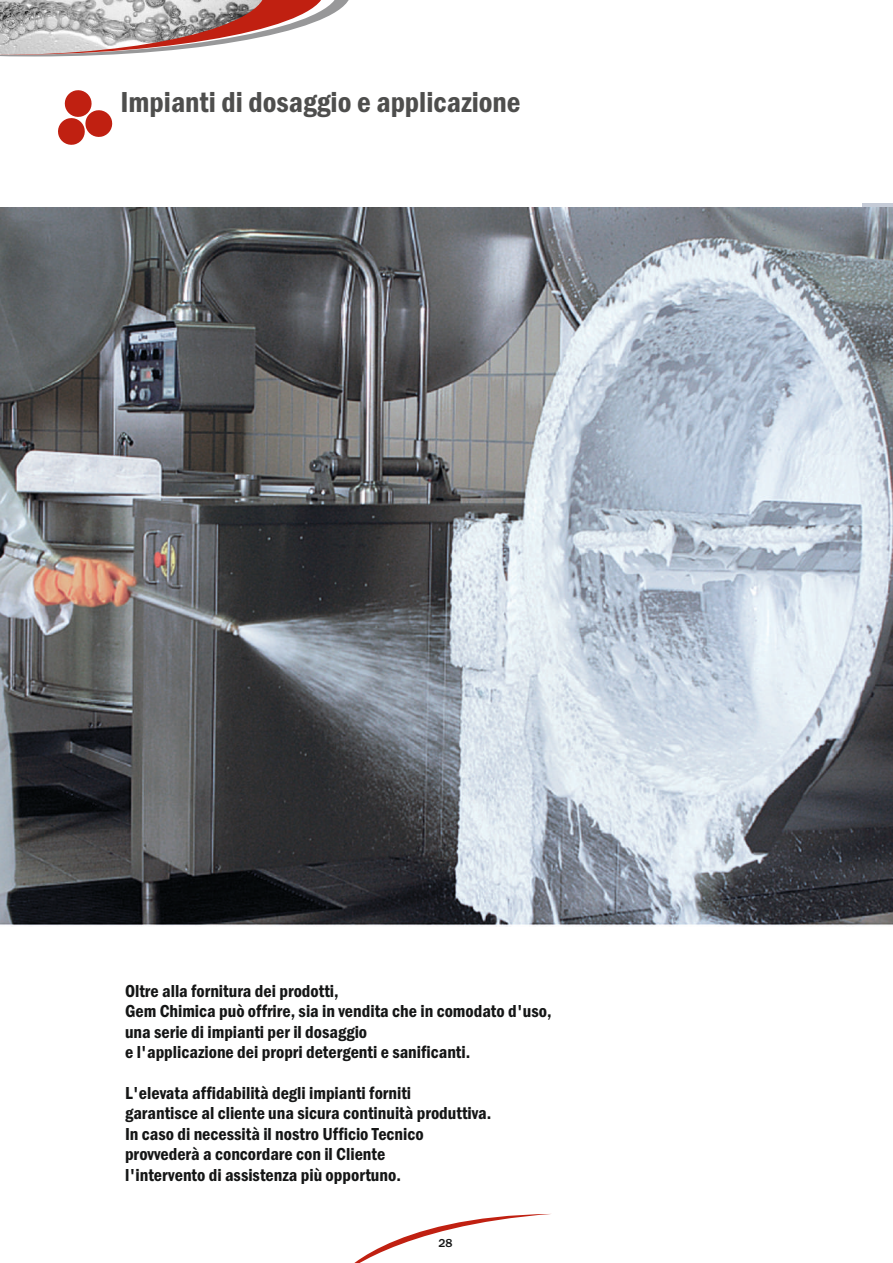
<style>
.page{position:relative;width:893px;height:1263px;background:#fff}
.page>*{position:absolute;margin:0;border:0;box-sizing:border-box;transform-origin:0 0}
.t1{font:600 condensed 30px "Franklin Gothic";color:#4e4e4d}
.t2{font:600 condensed 18px/20.4px "Franklin Gothic";color:#151616}
.t3{font:500 12px "Franklin Gothic";color:#151616}
</style>
<div class="page">
<svg style="left:0;top:0;width:349px;height:56px"></svg>
<img style="left:0;top:0;width:265px;height:55px">
<svg style="left:354px;top:1214px;width:196px;height:49px"></svg>
<img style="left:0;top:207px;width:893px;height:719px">
<svg style="left:58px;top:90px;width:55px;height:55px"></svg>
<h1 class="t1" style="left:120px;top:91px;width:402px">Impianti di dosaggio e applicazione</h1>
<p class="t2" style="left:125px;top:982px;width:428px">Oltre alla fornitura dei prodotti,<br>Gem Chimica può offrire, sia in vendita che in comodato d'uso, una serie di impianti per il dosaggio<br>e l'applicazione dei propri detergenti e sanificanti.</p>
<p class="t2" style="left:125px;top:1084px;width:368px">L'elevata affidabilità degli impianti forniti<br>garantisce al cliente una sicura continuità produttiva.<br>In caso di necessità il nostro Ufficio Tecnico provvederà a concordare con il Cliente<br>l'intervento di assistenza più opportuno.</p>
<p class="t3" style="left:439px;top:1238px;width:16px">28</p>
</div>
